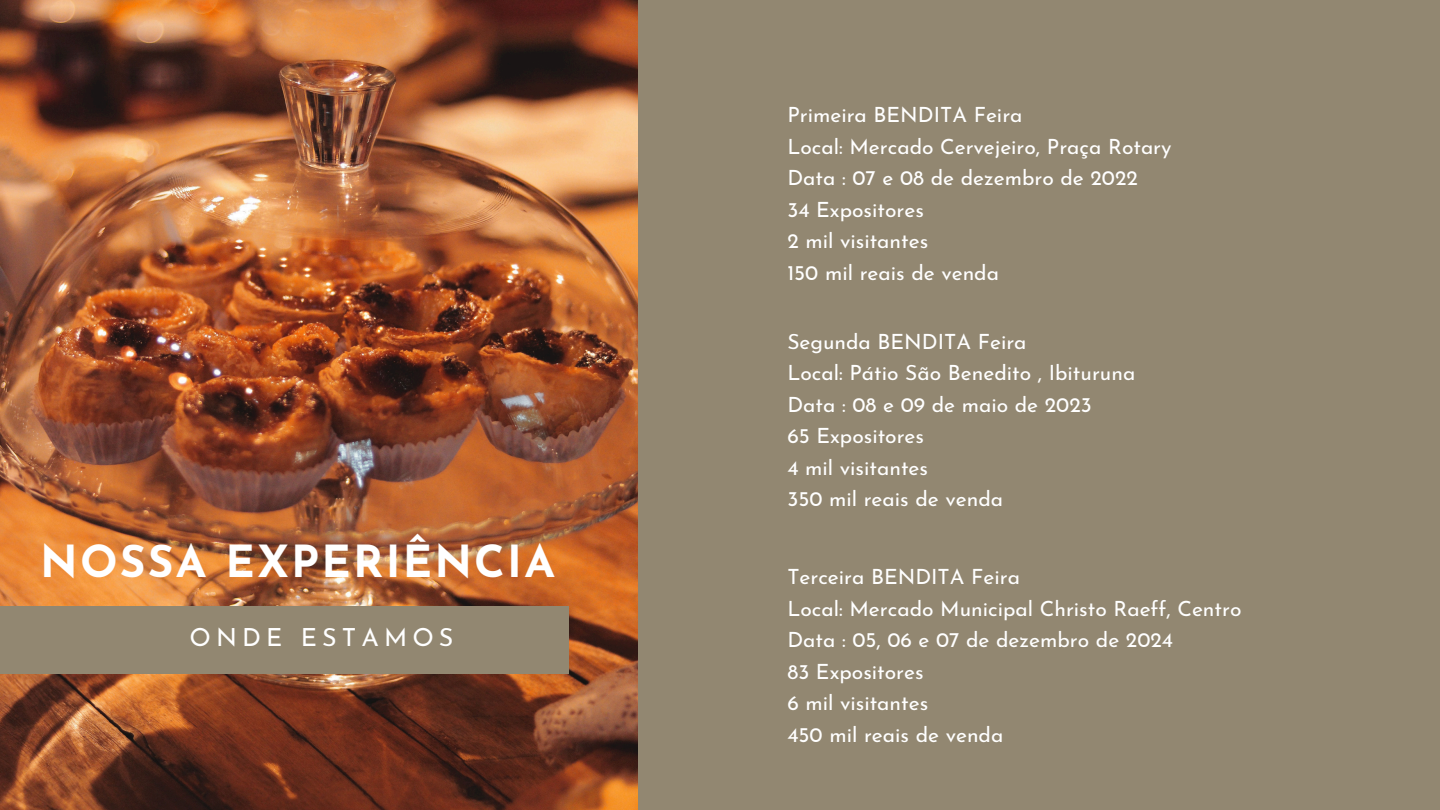
<style>
.page{position:relative;width:1440px;height:810px;background:#928771}
.page>*{position:absolute;margin:0;border:0;box-sizing:border-box;transform-origin:0 0}
.t1{font:700 44.2px "Josefin Sans";letter-spacing:.05em;color:#fff}
.t2{font:25px "Josefin Sans";letter-spacing:.205em;color:#fff}
.t3{font:21px "Josefin Sans";color:#fff}
</style>
<div class="page">
<img style="left:0;top:0;width:638px;height:810px">
<div style="left:0;top:606px;width:568px;height:67px;background:#928771"></div>
<h2 class="t1" style="left:40px;top:544px;width:516px">NOSSA EXPERIÊNCIA</h2>
<h1 class="t2" style="left:190px;top:627px;width:265px">ONDE ESTAMOS</h1>
<p class="t3" style="left:787px;top:106px;width:237px">Primeira BENDITA Feira</p>
<p class="t3" style="left:787px;top:138px;width:386px">Local: Mercado Cervejeiro, Praça Rotary</p>
<p class="t3" style="left:787px;top:169px;width:352px">Data : 07 e 08 de dezembro de 2022</p>
<p class="t3" style="left:787px;top:201px;width:138px">34 Expositores</p>
<p class="t3" style="left:787px;top:232px;width:142px">2 mil visitantes</p>
<p class="t3" style="left:787px;top:264px;width:213px">150 mil reais de venda</p>
<p class="t3" style="left:787px;top:333px;width:241px">Segunda BENDITA Feira</p>
<p class="t3" style="left:787px;top:365px;width:349px">Local: Pátio São Benedito , Ibituruna</p>
<p class="t3" style="left:787px;top:396px;width:306px">Data : 08 e 09 de maio de 2023</p>
<p class="t3" style="left:787px;top:428px;width:138px">65 Expositores</p>
<p class="t3" style="left:787px;top:459px;width:142px">4 mil visitantes</p>
<p class="t3" style="left:787px;top:491px;width:217px">350 mil reais de venda</p>
<p class="t3" style="left:787px;top:568px;width:234px">Terceira BENDITA Feira</p>
<p class="t3" style="left:787px;top:600px;width:456px">Local: Mercado Municipal Christo Raeff, Centro</p>
<p class="t3" style="left:787px;top:631px;width:387px">Data : 05, 06 e 07 de dezembro de 2024</p>
<p class="t3" style="left:787px;top:663px;width:138px">83 Expositores</p>
<p class="t3" style="left:787px;top:694px;width:142px">6 mil visitantes</p>
<p class="t3" style="left:787px;top:726px;width:218px">450 mil reais de venda</p>
</div>
